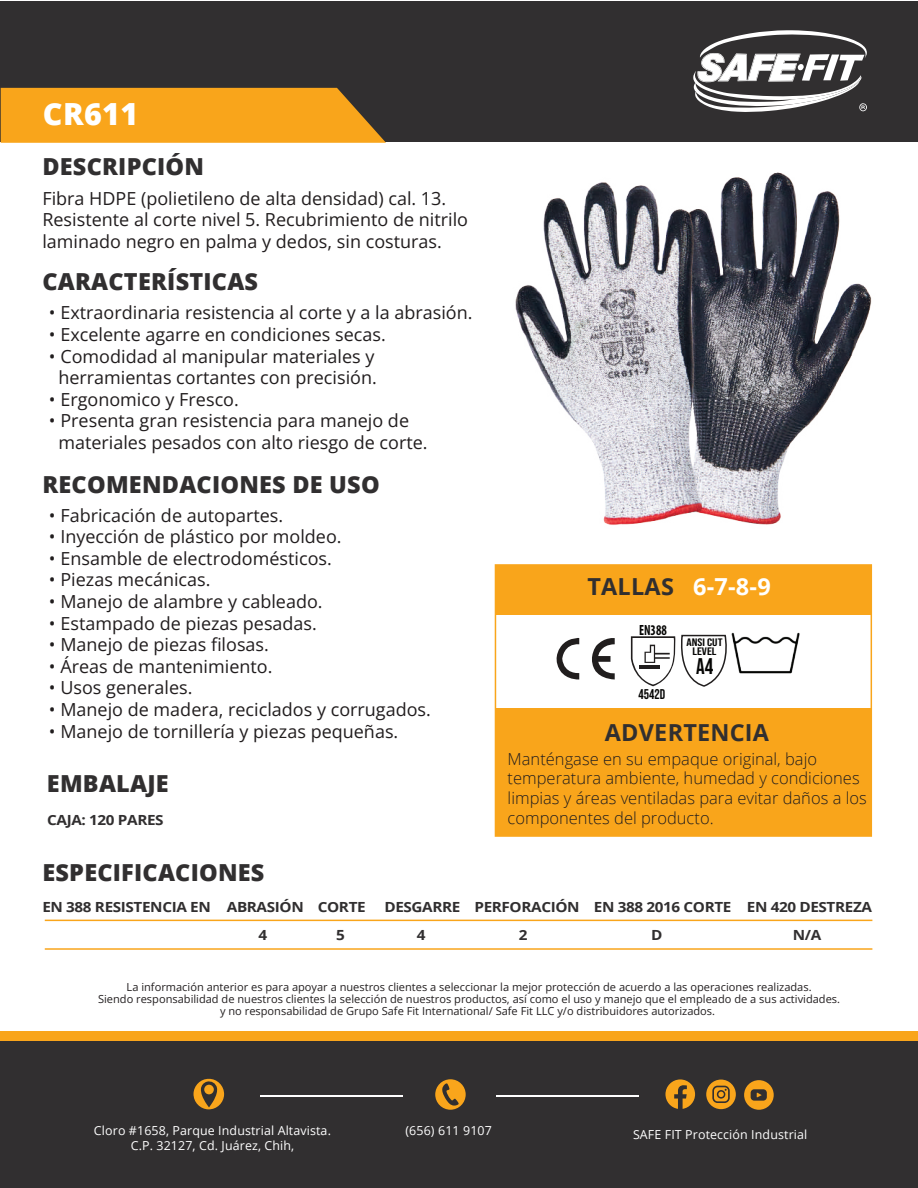
<style>
.page{position:relative;width:918px;height:1188px;background:#fff}
.page>*{position:absolute;margin:0;border:0;box-sizing:border-box;transform-origin:0 0}
.t1{font:800 30.45px "Open Sans";letter-spacing:.01em;color:#fff}
.t2{font:800 23.4px "Open Sans";letter-spacing:.01em;color:#312f30}
.t3{font:700 23.4px "Open Sans";letter-spacing:.01em;color:#312f30}
.t4{font:700 23.4px "Open Sans";color:#fff}
.t5{font:22.65px "Bebas Neue";color:#050504;scale:.95 1}
.t6{font:18px/21.6px "Open Sans";color:#211d1e}
.t7{font:300 16.5px/19.8px "Open Sans";color:#211d1e}
.t8{font:700 condensed 14.85px "Myriad Pro";color:#050504;scale:.85 1}
.t9{font:14.1px "Bebas Neue";color:#050504;scale:.95 1}
.t10{font:700 13.95px/27.3px "Open Sans";letter-spacing:-.025em;color:#312f30;scale:1.1 1}
.t11{font:12.45px/14.9px "Open Sans";letter-spacing:.01em;color:#fff;text-align:center}
.t12{font:11.1px/12px "Open Sans";color:#231f20;text-align:center}
.t13{font:10.8px/9.1px "Bebas Neue";color:#050504;text-align:center;scale:1.23 1}
</style>
<div class="page">
<div style="left:1px;top:1px;width:917px;height:140px;background:#312f30"></div>
<svg style="left:1px;top:88px;width:385px;height:55px;background:#ed9e1d"></svg>
<div style="left:0;top:1032px;width:918px;height:156px;background:#312f30"></div>
<div style="left:0;top:1032px;width:918px;height:9px;background:#f9a51b"></div>
<hr style="left:260px;top:1096px;width:142px;height:1px;background:#fff">
<hr style="left:497px;top:1096px;width:142px;height:1px;background:#fff">
<svg style="left:693px;top:30px;width:174px;height:82px"></svg>
<div style="left:495px;top:565px;width:376px;height:50px;background:#f9a51b"></div>
<div style="left:495px;top:709px;width:376px;height:127px;background:#f9a51b"></div>
<div style="left:495px;top:564px;width:377px;height:273px;border:2px solid #f9a51b"></div>
<hr style="left:45px;top:920px;width:827px;height:1px;background:#f9a51b">
<hr style="left:45px;top:948px;width:827px;height:2px;background:#f9a51b">
<svg style="left:193px;top:1079px;width:31px;height:31px"></svg>
<div style="left:204px;top:1085px;width:10px;height:9px;background:#f9a51b;border-radius:50%"></div>
<svg style="left:435px;top:1079px;width:31px;height:31px"></svg>
<svg style="left:706px;top:1080px;width:30px;height:29px"></svg>
<svg style="left:665px;top:1079px;width:30px;height:30px"></svg>
<svg style="left:744px;top:1080px;width:30px;height:30px"></svg>
<svg style="left:592px;top:638px;width:23px;height:42px"></svg>
<svg style="left:556px;top:638px;width:23px;height:42px"></svg>
<svg style="left:631px;top:634px;width:92px;height:53px"></svg>
<img style="left:723px;top:632px;width:77px;height:42px">
<img style="left:515px;top:172px;width:357px;height:353px">
<h1 class="t1" style="left:43px;top:91px;width:97px">CR611</h1>
<p class="t2" style="left:42px;top:149px;width:163px">DESCRIPCIÓN</p>
<p class="t6" style="left:42px;top:187px;width:427px">Fibra HDPE (polietileno de alta densidad) cal. 13.<br>Resistente al corte nivel 5. Recubrimiento de nitrilo laminado negro en palma y dedos, sin costuras.</p>
<p class="t2" style="left:42px;top:264px;width:217px">CARACTERÍSTICAS</p>
<p class="t6" style="left:49px;top:302px;width:425px">• Extraordinaria resistencia al corte y a la abrasión.</p>
<p class="t6" style="left:49px;top:323px;width:338px">• Excelente agarre en condiciones secas.</p>
<p class="t6" style="left:49px;top:345px;width:329px;text-align:center">• Comodidad al manipular materiales y herramientas cortantes con precisión.</p>
<p class="t6" style="left:49px;top:388px;width:191px">• Ergonomico y Fresco.</p>
<p class="t6" style="left:58px;top:410px;width:371px;text-indent:-9px">• Presenta gran resistencia para manejo de materiales pesados con alto riesgo de corte.</p>
<p class="t2" style="left:42px;top:466px;width:339px">RECOMENDACIONES DE USO</p>
<p class="t6" style="left:49px;top:504px;width:236px">• Fabricación de autopartes.</p>
<p class="t6" style="left:49px;top:526px;width:294px">• Inyección de plástico por moldeo.</p>
<p class="t6" style="left:49px;top:547px;width:284px">• Ensamble de electrodomésticos.</p>
<p class="t6" style="left:49px;top:569px;width:163px">• Piezas mecánicas.</p>
<p class="t6" style="left:49px;top:590px;width:275px">• Manejo de alambre y cableado.</p>
<p class="t6" style="left:49px;top:612px;width:269px">• Estampado de piezas pesadas.</p>
<p class="t6" style="left:49px;top:634px;width:221px">• Manejo de piezas filosas.</p>
<p class="t6" style="left:49px;top:655px;width:225px">• Áreas de mantenimiento.</p>
<p class="t6" style="left:49px;top:677px;width:145px">• Usos generales.</p>
<p class="t6" style="left:49px;top:698px;width:383px">• Manejo de madera, reciclados y corrugados.</p>
<p class="t6" style="left:49px;top:720px;width:351px">• Manejo de tornillería y piezas pequeñas.</p>
<p class="t2" style="left:47px;top:766px;width:123px">EMBALAJE</p>
<p class="t10" style="left:47px;top:806px;width:107px">CAJA: 120 PARES</p>
<p class="t3" style="left:587px;top:570px;width:88px">TALLAS</p>
<p class="t8" style="left:639px;top:621px;width:34px">EN388</p>
<p class="t9" style="left:639px;top:686px;width:30px">4542D</p>
<p class="t4" style="left:693px;top:570px;width:79px">6-7-8-9</p>
<p class="t13" style="left:686px;top:637px;width:31px">ANSI CUT<br>LEVEL</p>
<p class="t5" style="left:696px;top:654px;width:20px">A4</p>
<p class="t3" style="left:605px;top:716px;width:166px">ADVERTENCIA</p>
<p class="t7" style="left:508px;top:748px;width:361px">Manténgase en su empaque original, bajo temperatura ambiente, humedad y condiciones limpias y áreas ventiladas para evitar daños a los componentes del producto.</p>
<p class="t2" style="left:42px;top:855px;width:224px">ESPECIFICACIONES</p>
<p class="t10" style="left:258px;top:893px;width:43px;text-indent:-216px">EN 388 RESISTENCIA EN ABRASIÓN<br>4</p>
<p class="t10" style="left:318px;top:893px;width:45px">CORTE</p>
<p class="t10" style="left:384px;top:893px;width:445px">DESGARRE PERFORACIÓN EN 388 2016 CORTE EN 420 DESTREZA</p>
<p class="t10" style="left:336px;top:921px;width:9px">5</p>
<p class="t10" style="left:417px;top:921px;width:9px">4</p>
<p class="t10" style="left:519px;top:921px;width:9px">2</p>
<p class="t10" style="left:651px;top:921px;width:12px">D</p>
<p class="t10" style="left:793px;top:921px;width:27px">N/A</p>
<p class="t12" style="left:98px;top:980px;width:744px">La información anterior es para apoyar a nuestros clientes a seleccionar la mejor protección de acuerdo a las operaciones realizadas.<br>Siendo responsabilidad de nuestros clientes la selección de nuestros productos, así como el uso y manejo que el empleado de a sus actividades. y no responsabilidad de Grupo Safe Fit International/ Safe Fit LLC y/o distribuidores autorizados.</p>
<p class="t11" style="left:94px;top:1123px;width:238px">Cloro #1658, Parque Industrial Altavista.<br>C.P. 32127, Cd. Juárez, Chih,</p>
<p class="t11" style="left:633px;top:1127px;width:176px">SAFE FIT Protección Industrial</p>
<p class="t11" style="left:405px;top:1123px;width:88px">(656) 611 9107</p>
</div>
